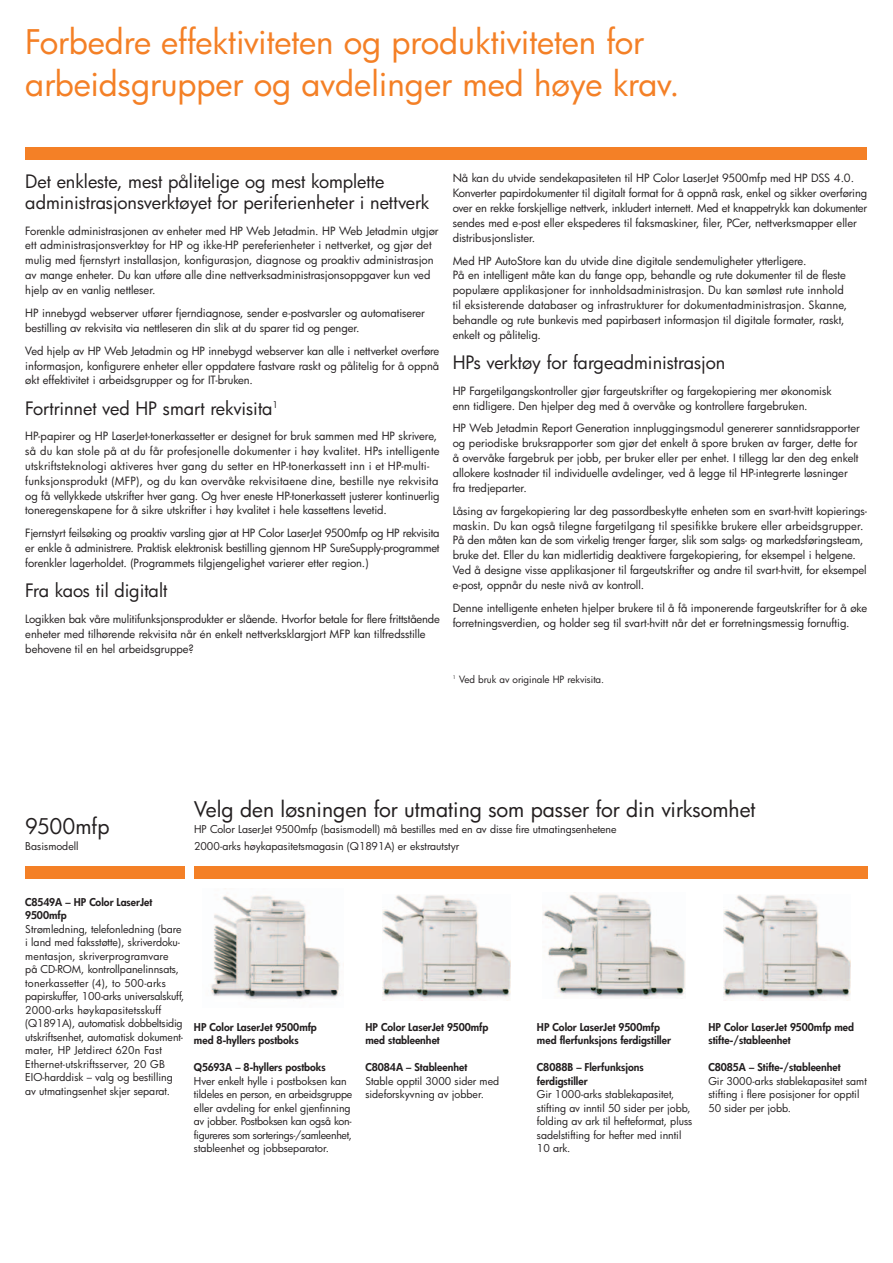
<style>
.page{position:relative;width:893px;height:1263px;background:#fff}
.page>*{position:absolute;margin:0;border:0;box-sizing:border-box;transform-origin:0 0}
.t1{font:33px/42px "Futura";color:#f48026}
.t2{font:21px "Futura";color:#231f20}
.t3{font:18px/21px "Futura";color:#231f20}
.t4{font:11.1px/14.9px "Futura";color:#231f20}
.t5{font:10.5px/13.5px "Futura";color:#231f20}
.t6{font:800 10.5px/13.5px "Futura";color:#231f20}
.t7{font:10.5px/13.5px "Futura";letter-spacing:-.02em;color:#231f20}
.t8{font:9.75px "Futura";color:#231f20}
</style>
<div class="page">
<div style="left:25px;top:147px;width:842px;height:13px;background:#f48026"></div>
<div style="left:194px;top:866px;width:673px;height:13px;background:#f48026"></div>
<div style="left:25px;top:866px;width:160px;height:13px;background:#f48026"></div>
<img style="left:211px;top:888px;width:129px;height:111px">
<img style="left:383px;top:895px;width:127px;height:105px">
<img style="left:723px;top:895px;width:128px;height:105px">
<img style="left:543px;top:892px;width:143px;height:107px">
<h1 class="t1" style="left:25px;top:24px;width:656px">Forbedre effektiviteten og produktiviteten for arbeidsgrupper og avdelinger med høye krav.</h1>
<h3 class="t3" style="left:25px;top:172px;width:406px">Det enkleste, mest pålitelige og mest komplette administrasjonsverktøyet for periferienheter i nettverk</h3>
<p class="t4" style="left:25px;top:224px;width:415px">Forenkle administrasjonen av enheter med HP Web Jetadmin. HP Web Jetadmin utgjør ett administrasjonsverktøy for HP og ikke-HP pereferienheter i nettverket, og gjør det mulig med fjernstyrt installasjon, konfigurasjon, diagnose og proaktiv administrasjon av mange enheter. Du kan utføre alle dine nettverksadministrasjonsoppgaver kun ved hjelp av en vanlig nettleser.</p>
<p class="t4" style="left:25px;top:306px;width:401px">HP innebygd webserver utfører fjerndiagnose, sender e-postvarsler og automatiserer bestilling av rekvisita via nettleseren din slik at du sparer tid og penger.</p>
<p class="t4" style="left:25px;top:344px;width:416px;text-align:justify">Ved hjelp av HP Web Jetadmin og HP innebygd webserver kan alle i nettverket overføre informasjon, konfigurere enheter eller oppdatere fastvare raskt og pålitelig for å oppnå økt effektivitet i arbeidsgrupper og for IT-bruken.</p>
<h3 class="t3" style="left:25px;top:399px;width:254px">Fortrinnet ved HP smart rekvisita<sup>1</sup></h3>
<p class="t4" style="left:25px;top:430px;width:416px">HP-papirer og HP LaserJet-tonerkassetter er designet for bruk sammen med HP skrivere, så du kan stole på at du får profesjonelle dokumenter i høy kvalitet. HPs intelligente utskriftsteknologi aktiveres hver gang du setter en HP-tonerkassett inn i et HP-multi&shy;funksjonsprodukt (MFP), og du kan overvåke rekvisitaene dine, bestille nye rekvisita og få vellykkede utskrifter hver gang. Og hver eneste HP-tonerkassett justerer kontinuerlig toneregenskapene for å sikre utskrifter i høy kvalitet i hele kassettens levetid.</p>
<p class="t4" style="left:25px;top:527px;width:416px;text-align:justify">Fjernstyrt feilsøking og proaktiv varsling gjør at HP Color LaserJet 9500mfp og HP rekvisita er enkle å administrere. Praktisk elektronisk bestilling gjennom HP SureSupply-programmet forenkler lagerholdet. (Programmets tilgjengelighet varierer etter region.)</p>
<h3 class="t3" style="left:25px;top:582px;width:144px">Fra kaos til digitalt</h3>
<p class="t4" style="left:25px;top:612px;width:416px">Logikken bak våre mulitifunksjonsprodukter er slående. Hvorfor betale for flere frittstående enheter med tilhørende rekvisita når én enkelt nettverksklargjort MFP kan tilfredsstille behovene til en hel arbeidsgruppe?</p>
<p class="t4" style="left:453px;top:172px;width:416px">Nå kan du utvide sendekapasiteten til HP Color LaserJet 9500mfp med HP DSS 4.0.<br>Konverter papirdokumenter til digitalt format for å oppnå rask, enkel og sikker overføring over en rekke forskjellige nettverk, inkludert internett. Med et knappetrykk kan dokumenter sendes med e-post eller ekspederes til faksmaskiner, filer, PCer, nettverksmapper eller distribusjonslister.</p>
<p class="t4" style="left:453px;top:254px;width:396px">Med HP AutoStore kan du utvide dine digitale sendemuligheter ytterligere.<br>På en intelligent måte kan du fange opp, behandle og rute dokumenter til de fleste populære applikasjoner for innholdsadministrasjon. Du kan sømløst rute innhold til eksisterende databaser og infrastrukturer for dokumentadministrasjon. Skanne, behandle og rute bunkevis med papirbasert informasjon til digitale formater, raskt, enkelt og pålitelig.</p>
<h3 class="t3" style="left:453px;top:353px;width:274px">HPs verktøy for fargeadministrasjon</h3>
<p class="t4" style="left:453px;top:384px;width:381px">HP Fargetilgangskontroller gjør fargeutskrifter og fargekopiering mer økonomisk enn tidligere. Den hjelper deg med å overvåke og kontrollere fargebruken.</p>
<p class="t4" style="left:453px;top:422px;width:409px">HP Web Jetadmin Report Generation innpluggingsmodul genererer sanntidsrapporter og periodiske bruksrapporter som gjør det enkelt å spore bruken av farger, dette for å overvåke fargebruk per jobb, per bruker eller per enhet. I tillegg lar den deg enkelt allokere kostnader til individuelle avdelinger, ved å legge til HP-integrerte løsninger fra tredjeparter.</p>
<p class="t4" style="left:453px;top:504px;width:416px">Låsing av fargekopiering lar deg passordbeskytte enheten som en svart-hvitt kopierings&shy;maskin. Du kan også tilegne fargetilgang til spesifikke brukere eller arbeidsgrupper.<br>På den måten kan de som virkelig trenger farger, slik som salgs- og markedsføringsteam, bruke det. Eller du kan midlertidig deaktivere fargekopiering, for eksempel i helgene.<br>Ved å designe visse applikasjoner til fargeutskrifter og andre til svart-hvitt, for eksempel e-post, oppnår du neste nivå av kontroll.</p>
<p class="t4" style="left:453px;top:601px;width:416px">Denne intelligente enheten hjelper brukere til å få imponerende fargeutskrifter for å øke forretningsverdien, og holder seg til svart-hvitt når det er forretningsmessig fornuftig.</p>
<p class="t8" style="left:453px;top:674px;width:153px"><sup>1</sup> Ved bruk av originale HP rekvisita.</p>
<h2 class="t2" style="left:25px;top:816px;width:86px">9500mfp</h2>
<p class="t5" style="left:25px;top:840px;width:55px">Basismodell</p>
<h2 class="t2" style="left:194px;top:799px;width:563px">Velg den løsningen for utmating som passer for din virksomhet</h2>
<p class="t5" style="left:194px;top:822px;width:424px;line-height:16.5px">HP Color LaserJet 9500mfp (basismodell) må bestilles med en av disse fire utmatingsenhetene<br>2000-arks høykapasitetsmagasin (Q1891A) er ekstrautstyr</p>
<p class="t6" style="left:25px;top:896px;width:129px">C8549A – HP Color LaserJet<br>9500mfp</p>
<p class="t5" style="left:25px;top:923px;width:161px">Strømledning, telefonledning (bare i land med faksstøtte), skriverdoku&shy;mentasjon, skriverprogramvare<br>på CD-ROM, kontrollpanelinnsats, tonerkassetter (4), to 500-arks papirskuffer, 100-arks universalskuff, 2000-arks høykapasitetsskuff (Q1891A), automatisk dobbeltsidig utskriftsenhet, automatisk dokument&shy;mater, HP Jetdirect 620n Fast Ethernet-utskriftsserver, 20 GB EIO-harddisk – valg og bestilling av utmatingsenhet skjer separat.</p>
<p class="t6" style="left:194px;top:1021px;width:124px">HP Color LaserJet 9500mfp med 8-hyllers postboks</p>
<p class="t6" style="left:194px;top:1061px;width:133px">Q5693A – 8-hyllers postboks</p>
<p class="t7" style="left:194px;top:1075px;width:160px">Hver enkelt hylle i postboksen kan tildeles en person, en arbeidsgruppe eller avdeling for enkel gjenfinning av jobber. Postboksen kan også kon&shy;figureres som sorterings-/samleenhet, stableenhet og jobbseparator.</p>
<p class="t6" style="left:365px;top:1021px;width:124px">HP Color LaserJet 9500mfp med stableenhet</p>
<p class="t6" style="left:365px;top:1061px;width:103px">C8084A – Stableenhet</p>
<p class="t5" style="left:365px;top:1075px;width:135px">Stable opptil 3000 sider med sideforskyvning av jobber.</p>
<p class="t6" style="left:537px;top:1021px;width:136px">HP Color LaserJet 9500mfp med flerfunksjons ferdigstiller</p>
<p class="t6" style="left:537px;top:1061px;width:108px">C8088B – Flerfunksjons ferdigstiller</p>
<p class="t5" style="left:537px;top:1088px;width:157px">Gir 1000-arks stablekapasitet, stifting av inntil 50 sider per jobb, folding av ark til hefteformat, pluss sadelstifting for hefter med inntil<br>10 ark.</p>
<p class="t6" style="left:708px;top:1021px;width:147px">HP Color LaserJet 9500mfp med stifte-/stableenhet</p>
<p class="t6" style="left:708px;top:1061px;width:134px">C8085A – Stifte-/stableenhet</p>
<p class="t5" style="left:708px;top:1075px;width:160px">Gir 3000-arks stablekapasitet samt stifting i flere posisjoner for opptil<br>50 sider per jobb.</p>
</div>
